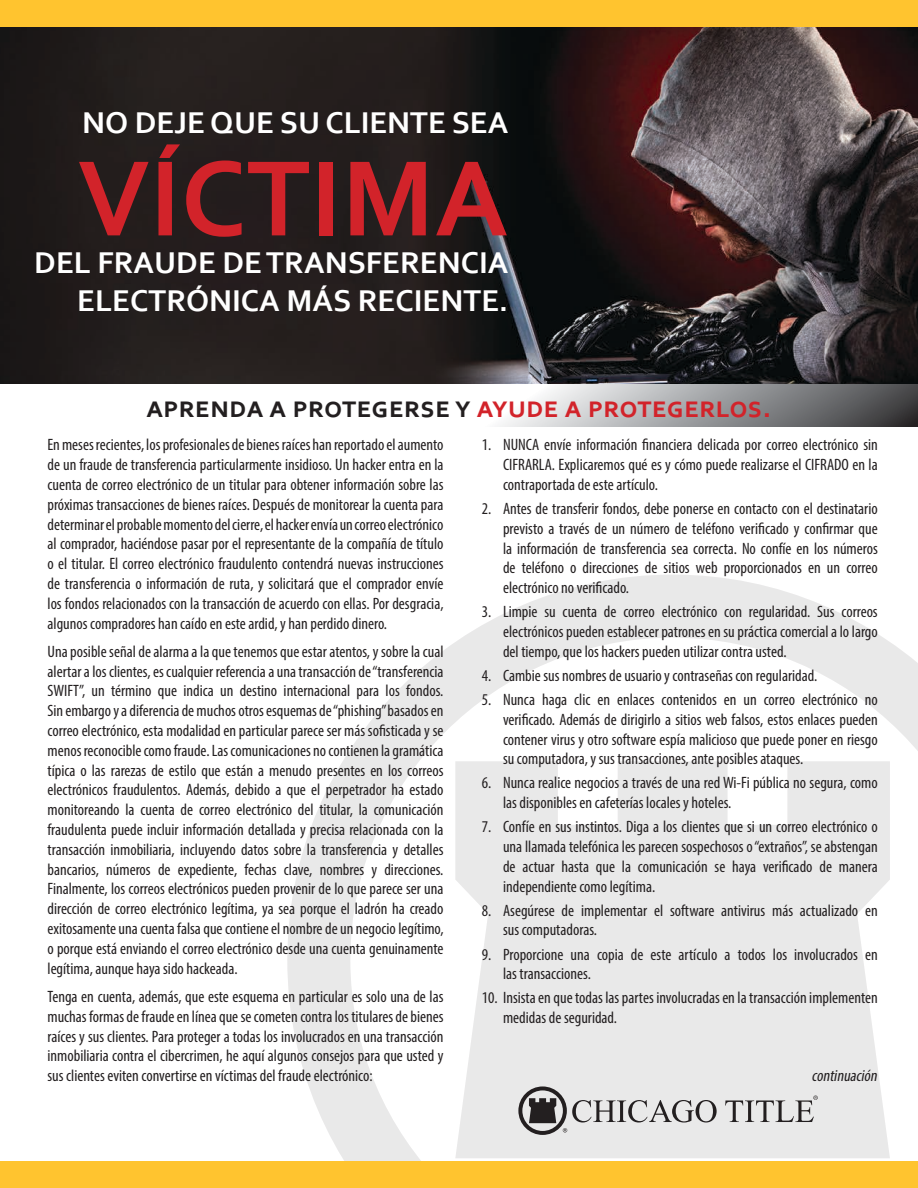
<style>
.page{position:relative;width:918px;height:1188px;background:#fff}
.page>*{position:absolute;margin:0;border:0;box-sizing:border-box;transform-origin:0 0}
.t1{font:700 112.5px "Corbel";color:#d2232a}
.t2{font:700 31.5px/37.8px "Corbel";color:#fff;text-align:right}
.t3{font:700 30px "Corbel";color:#231f20}
.t4{font:condensed 16.5px/19.8px "Myriad Pro";color:#231f20;text-align:justify}
.t5{font:italic condensed 16.5px "Myriad Pro";color:#231f20}
.s1{color:#d2232a}
</style>
<div class="page">
<svg style="left:287px;top:575px;width:631px;height:586px;fill:#e9e9e9"></svg>
<img style="left:0;top:27px;width:918px;height:357px">
<div style="left:0;top:0;width:918px;height:27px;background:#ffc42f"></div>
<div style="left:0;top:1161px;width:918px;height:27px;background:#ffc42f"></div>
<svg style="left:518px;top:1086px;width:199px;height:49px;background:#bfbebe"></svg>
<svg style="left:725px;top:1096px;width:93px;height:26px;background:#bfbebe"></svg>
<svg style="left:499px;top:384px;width:419px;height:43px;background:#9e9fa1"></svg>
<h2 class="t2" style="left:82px;top:103px;width:428px">NO DEJE QUE SU CLIENTE SEA</h2>
<h1 class="t1" style="left:78px;top:128px;width:432px">VÍCTIMA</h1>
<h2 class="t2" style="left:34px;top:243px;width:476px">DEL FRAUDE DE TRANSFERENCIA<br>ELECTRÓNICA MÁS RECIENTE.</h2>
<h3 class="t3" style="left:147px;top:388px;width:626px">aprenda a protegerse y <span class="s1">ayude a protegerlos.</span></h3>
<p class="t4" style="left:48px;top:435px;width:398px">En meses recientes, los profesionales de bienes raíces han reportado el aumento de un fraude de transferencia particularmente insidioso. Un hacker entra en la cuenta de correo electrónico de un titular para obtener información sobre las próximas transacciones de bienes raíces. Después de monitorear la cuenta para determinar el probable momento del cierre, el hacker envía un correo electrónico al comprador, haciéndose pasar por el representante de la compañía de título o el titular. El correo electrónico fraudulento contendrá nuevas instrucciones de transferencia o información de ruta, y solicitará que el comprador envíe los fondos relacionados con la transacción de acuerdo con ellas. Por desgracia, algunos compradores han caído en este ardid, y han perdido dinero.</p>
<p class="t4" style="left:48px;top:641px;width:398px">Una posible señal de alarma a la que tenemos que estar atentos, y sobre la cual alertar a los clientes, es cualquier referencia a una transacción de “transferencia SWIFT”, un término que indica un destino internacional para los fondos.<br>Sin embargo y a diferencia de muchos otros esquemas de “phishing” basados en correo electrónico, esta modalidad en particular parece ser más sofisticada y se menos reconocible como fraude. Las comunicaciones no contienen la gramática típica o las rarezas de estilo que están a menudo presentes en los correos electrónicos fraudulentos. Además, debido a que el perpetrador ha estado monitoreando la cuenta de correo electrónico del titular, la comunicación fraudulenta puede incluir información detallada y precisa relacionada con la transacción inmobiliaria, incluyendo datos sobre la transferencia y detalles bancarios, números de expediente, fechas clave, nombres y direcciones.<br>Finalmente, los correos electrónicos pueden provenir de lo que parece ser una dirección de correo electrónico legítima, ya sea porque el ladrón ha creado exitosamente una cuenta falsa que contiene el nombre de un negocio legítimo, o porque está enviando el correo electrónico desde una cuenta genuinamente legítima, aunque haya sido hackeada.</p>
<p class="t4" style="left:48px;top:986px;width:398px">Tenga en cuenta, además, que este esquema en particular es solo una de las muchas formas de fraude en línea que se cometen contra los titulares de bienes raíces y sus clientes. Para proteger a todas los involucrados en una transacción inmobiliaria contra el cibercrimen, he aquí algunos consejos para que usted y sus clientes eviten convertirse en víctimas del fraude electrónico:</p>
<p class="t4" style="left:503px;top:435px;width:376px;text-indent:-21px">1. NUNCA envíe información financiera delicada por correo electrónico sin CIFRARLA. Explicaremos qué es y cómo puede realizarse el CIFRADO en la contraportada de este artículo.</p>
<p class="t4" style="left:503px;top:498px;width:376px;text-indent:-21px">2. Antes de transferir fondos, debe ponerse en contacto con el destinatario previsto a través de un número de teléfono verificado y confirmar que la información de transferencia sea correcta. No confíe en los números de teléfono o direcciones de sitios web proporcionados en un correo electrónico no verificado.</p>
<p class="t4" style="left:503px;top:602px;width:376px;text-indent:-21px">3. Limpie su cuenta de correo electrónico con regularidad. Sus correos electrónicos pueden establecer patrones en su práctica comercial a lo largo del tiempo, que los hackers pueden utilizar contra usted.</p>
<p class="t4" style="left:482px;top:665px;width:337px">4. Cambie sus nombres de usuario y contraseñas con regularidad.</p>
<p class="t4" style="left:503px;top:689px;width:376px;text-indent:-21px">5. Nunca haga clic en enlaces contenidos en un correo electrónico no verificado. Además de dirigirlo a sitios web falsos, estos enlaces pueden contener virus y otro software espía malicioso que puede poner en riesgo su computadora, y sus transacciones, ante posibles ataques.</p>
<p class="t4" style="left:503px;top:773px;width:376px;text-indent:-21px">6. Nunca realice negocios a través de una red Wi-Fi pública no segura, como las disponibles en cafeterías locales y hoteles.</p>
<p class="t4" style="left:503px;top:817px;width:376px;text-indent:-21px">7. Confíe en sus instintos. Diga a los clientes que si un correo electrónico o una llamada telefónica les parecen sospechosos o “extraños”, se abstengan de actuar hasta que la comunicación se haya verificado de manera independiente como legítima.</p>
<p class="t4" style="left:503px;top:900px;width:376px;text-indent:-21px">8. Asegúrese de implementar el software antivirus más actualizado en sus computadoras.</p>
<p class="t4" style="left:503px;top:944px;width:376px;text-indent:-21px">9. Proporcione una copia de este artículo a todos los involucrados en las transacciones.</p>
<p class="t4" style="left:503px;top:988px;width:376px;text-indent:-21px">10. Insista en que todas las partes involucradas en la transacción implementen medidas de seguridad.</p>
<p class="t5" style="left:812px;top:1065px;width:70px">continuación</p>
</div>
